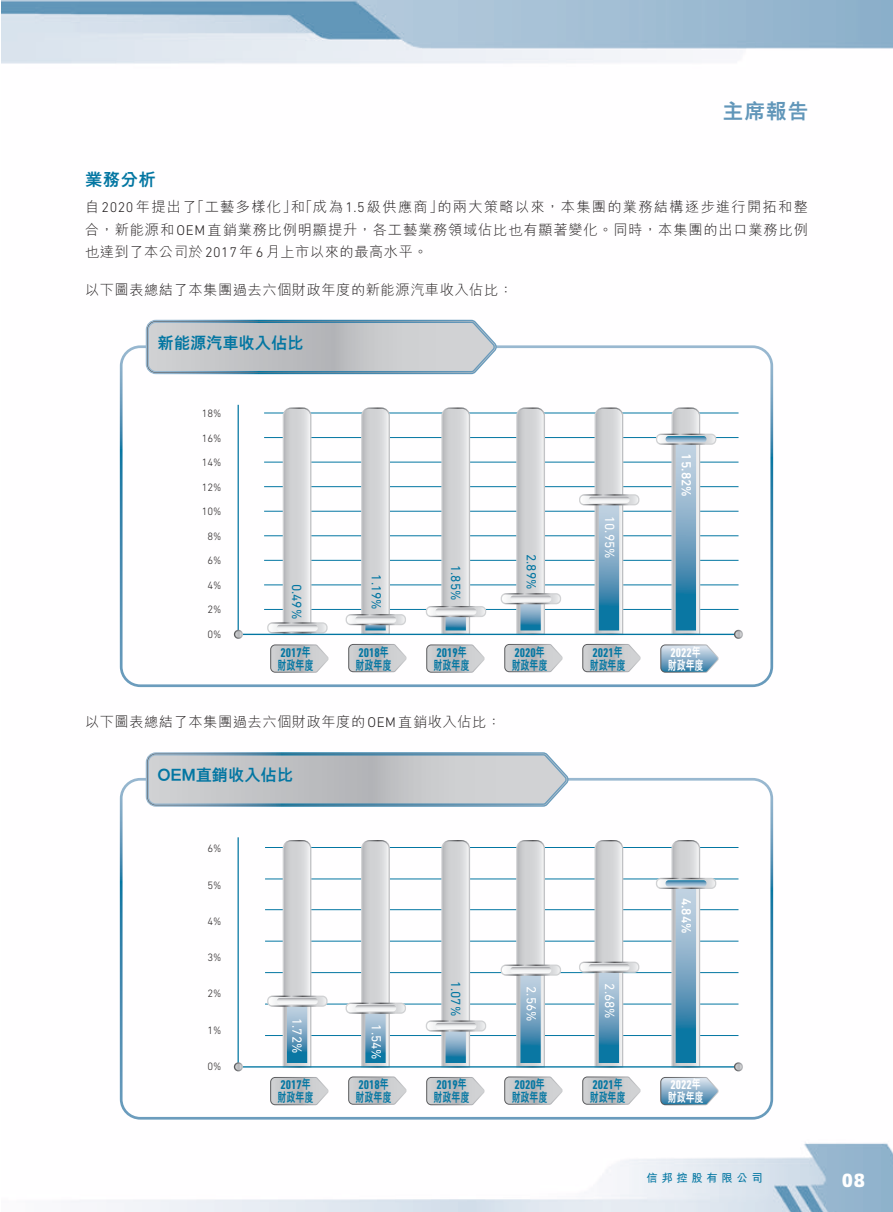
<style>
.page{position:relative;width:893px;height:1212px;background:#fff}
.page>*{position:absolute;margin:0;border:0;box-sizing:border-box;transform-origin:0 0}
.t1{font:800 21px "M Hei HK";color:#6196b9}
.t2{font:700 19.5px "Akko Pro";color:#fff}
._3__標題{font:800 17.25px "M Hei HK";color:#0376a2}
.t3{font:800 16.2px "M Hei HK";color:#0376a2}
._1__內文{font:300 14.25px/22.5px "M Hei HK";letter-spacing:.055em;color:#231f20}
._1__內文-2{font:300 14.25px "M Hei HK";letter-spacing:.035em;color:#231f20}
._1__內文-3{font:300 14.25px "M Hei HK";letter-spacing:.09em;color:#231f20}
.t4{font:13.5px "DIN Next LT Pro";color:#fff}
.t5{font:13.5px "DIN Next LT Pro";color:#0376a2}
.t6{font:500 13.5px "DIN Next LT Pro";color:#fff}
.t7{font:800 12.9px/12.8px "M Hei HK";color:#0376a2;scale:.7 1}
.t8{font:800 12.9px/12.8px "M Hei HK";color:#fff;scale:.7 1}
.t9{font:700 11.25px "M Hei HK";letter-spacing:.33em;color:#0376a2}
.t10{font:300 10.8px "DIN Next LT Pro";color:#231f20}
.s1{font-family:"DIN Next LT Pro"}
.s2{font-family:"DIN Next LT Pro";font-weight:700;font-stretch:condensed}
</style>
<div class="page">
<img style="left:1px;top:0;width:892px;height:1212px">
<hr style="left:264px;top:535px;width:474px;height:1px;background:#0376a2">
<hr style="left:264px;top:511px;width:474px;height:1px;background:#0376a2">
<hr style="left:264px;top:486px;width:474px;height:1px;background:#0376a2">
<hr style="left:264px;top:462px;width:474px;height:1px;background:#0376a2">
<hr style="left:264px;top:437px;width:474px;height:1px;background:#0376a2">
<hr style="left:264px;top:413px;width:474px;height:1px;background:#0376a2">
<hr style="left:264px;top:609px;width:474px;height:1px;background:#0376a2">
<hr style="left:264px;top:585px;width:474px;height:1px;background:#0376a2">
<hr style="left:264px;top:560px;width:474px;height:1px;background:#0376a2">
<div style="left:120px;top:345px;width:653px;height:342px;border:3px solid #fff;border-radius:19px"></div>
<div style="left:267px;top:622px;width:61px;height:11px;border:1px solid #fff;border-radius:4px"></div>
<svg style="left:268px;top:407px;width:59px;height:229px"></svg>
<svg style="left:660px;top:644px;width:59px;height:29px;background:#98b6cb"></svg>
<svg style="left:348px;top:644px;width:59px;height:28px;background:#c6c6c9"></svg>
<svg style="left:270px;top:644px;width:59px;height:29px;background:#c7c7ca"></svg>
<div style="left:346px;top:614px;width:60px;height:11px;border:1px solid #fff;border-radius:4px"></div>
<svg style="left:346px;top:407px;width:59px;height:229px"></svg>
<svg style="left:426px;top:407px;width:60px;height:229px"></svg>
<svg style="left:504px;top:644px;width:59px;height:28px;background:#c6c6c9"></svg>
<svg style="left:426px;top:644px;width:59px;height:29px;background:#c7c7ca"></svg>
<div style="left:501px;top:593px;width:60px;height:11px;border:1px solid #fff;border-radius:4px"></div>
<svg style="left:501px;top:407px;width:59px;height:229px"></svg>
<svg style="left:582px;top:644px;width:59px;height:28px;background:#c6c6c9"></svg>
<div style="left:579px;top:494px;width:60px;height:11px;border:1px solid #fff;border-radius:4px"></div>
<svg style="left:580px;top:407px;width:59px;height:229px"></svg>
<div style="left:656px;top:434px;width:60px;height:11px;border:1px solid #fff;border-radius:4px"></div>
<svg style="left:657px;top:407px;width:59px;height:229px"></svg>
<svg style="left:145px;top:319px;width:353px;height:56px;background:#bcc3c9"></svg>
<hr style="left:238px;top:634px;width:500px;height:1px;background:#0376a2">
<hr style="left:238px;top:405px;width:1px;height:230px;background:#0376a2">
<svg style="left:235px;top:630px;width:7px;height:7px"></svg>
<div style="left:234px;top:630px;width:9px;height:9px;border:1px solid #fff;border-radius:50%"></div>
<svg style="left:735px;top:630px;width:7px;height:7px"></svg>
<div style="left:734px;top:630px;width:9px;height:9px;border:1px solid #fff;border-radius:50%"></div>
<hr style="left:265px;top:1035px;width:473px;height:1px;background:#0376a2">
<hr style="left:265px;top:1004px;width:473px;height:1px;background:#0376a2">
<hr style="left:265px;top:972px;width:473px;height:1px;background:#0376a2">
<hr style="left:265px;top:941px;width:473px;height:1px;background:#0376a2">
<hr style="left:265px;top:909px;width:473px;height:1px;background:#0376a2">
<hr style="left:265px;top:879px;width:473px;height:1px;background:#0376a2">
<hr style="left:265px;top:847px;width:473px;height:1px;background:#0376a2">
<div style="left:120px;top:778px;width:653px;height:341px;border:3px solid #fff;border-radius:19px"></div>
<div style="left:267px;top:995px;width:61px;height:12px;border:1px solid #fff;border-radius:4px"></div>
<svg style="left:268px;top:839px;width:59px;height:229px"></svg>
<svg style="left:660px;top:1077px;width:59px;height:28px;background:#95b5ca"></svg>
<svg style="left:348px;top:1076px;width:59px;height:29px;background:#c7c7ca"></svg>
<svg style="left:270px;top:1077px;width:59px;height:28px;background:#c6c6c9"></svg>
<div style="left:346px;top:1002px;width:60px;height:12px;border:1px solid #fff;border-radius:4px"></div>
<svg style="left:346px;top:839px;width:59px;height:229px"></svg>
<svg style="left:426px;top:839px;width:60px;height:229px"></svg>
<svg style="left:504px;top:1076px;width:59px;height:29px;background:#c7c7ca"></svg>
<svg style="left:426px;top:1077px;width:59px;height:28px;background:#c6c6c9"></svg>
<div style="left:501px;top:964px;width:60px;height:12px;border:1px solid #fff;border-radius:4px"></div>
<svg style="left:501px;top:839px;width:59px;height:229px"></svg>
<svg style="left:582px;top:1076px;width:59px;height:29px;background:#c7c7ca"></svg>
<div style="left:579px;top:961px;width:60px;height:12px;border:1px solid #fff;border-radius:4px"></div>
<svg style="left:580px;top:839px;width:59px;height:229px"></svg>
<svg style="left:656px;top:839px;width:60px;height:229px"></svg>
<svg style="left:145px;top:752px;width:425px;height:55px;background:#bbc2c8"></svg>
<hr style="left:238px;top:1066px;width:500px;height:1px;background:#0376a2">
<hr style="left:238px;top:837px;width:1px;height:230px;background:#0376a2">
<svg style="left:235px;top:1064px;width:7px;height:7px"></svg>
<div style="left:234px;top:1062px;width:9px;height:9px;border:1px solid #fff;border-radius:50%"></div>
<svg style="left:735px;top:1064px;width:7px;height:7px"></svg>
<div style="left:734px;top:1062px;width:9px;height:9px;border:1px solid #fff;border-radius:50%"></div>
<p class="_3__標題" style="left:85px;top:170px;width:72px">業務分析</p>
<h1 class="t1" style="left:722px;top:100px;width:87px">主席報告</h1>
<p class="_1__內文" style="left:85px;top:196px;width:724px">自<span class="s1">2020</span>年提出了<br>合，新能源和<span class="s1">OEM</span>直銷業務比例明顯提升，各工藝業務領域佔比也有顯著變化。同時，本集團的出口業務比例也達到了本公司於<span class="s1">2017</span>年<span class="s1">6</span>月上市以來的最高水平。</p>
<p class="_1__內文-2" style="left:85px;top:282px;width:430px">以下圖表總結了本集團過去六個財政年度的新能源汽車收入佔比：</p>
<p class="_1__內文-3" style="left:190px;top:200px;width:255px">「工藝多樣化 「和」 成為<span class="s1">1.5</span>級供應商」</p>
<p class="_1__內文-3" style="left:437px;top:200px;width:372px">的兩大策略以來，本集團的業務結構逐步進行開拓和整</p>
<p class="t3" style="left:158px;top:335px;width:147px">新能源汽車收入佔比</p>
<p class="t10" style="left:202px;top:408px;width:21px">18%</p>
<p class="t10" style="left:202px;top:432px;width:21px">16%</p>
<p class="t10" style="left:202px;top:456px;width:21px">14%</p>
<p class="t10" style="left:202px;top:481px;width:21px">12%</p>
<p class="t10" style="left:202px;top:505px;width:21px">10%</p>
<p class="t10" style="left:208px;top:530px;width:16px">8%</p>
<p class="t10" style="left:208px;top:554px;width:16px">6%</p>
<p class="t10" style="left:208px;top:579px;width:16px">4%</p>
<p class="t10" style="left:208px;top:603px;width:16px">2%</p>
<p class="t10" style="left:208px;top:628px;width:16px">0%</p>
<p class="t5" style="left:305px;top:584px;width:37px;rotate:90deg">0.49%</p>
<p class="t5" style="left:384px;top:574px;width:37px;rotate:90deg">1.19%</p>
<p class="t5" style="left:463px;top:565px;width:37px;rotate:90deg">1.85%</p>
<p class="t5" style="left:539px;top:554px;width:37px;rotate:90deg">2.89%</p>
<p class="t4" style="left:618px;top:516px;width:44px;rotate:90deg">10.95%</p>
<p class="t6" style="left:694px;top:453px;width:45px;rotate:90deg">15.82%</p>
<p class="t7" style="left:278px;top:645px;width:53px"><span class="s2">2017</span>年財政年度</p>
<p class="t7" style="left:356px;top:645px;width:53px"><span class="s2">2018</span>年財政年度</p>
<p class="t7" style="left:434px;top:645px;width:53px"><span class="s2">2019</span>年財政年度</p>
<p class="t7" style="left:512px;top:645px;width:53px"><span class="s2">2020</span>年財政年度</p>
<p class="t7" style="left:590px;top:645px;width:53px"><span class="s2">2021</span>年財政年度</p>
<p class="t8" style="left:668px;top:645px;width:53px"><span class="s2">2022</span>年財政年度</p>
<p class="_1__內文-2" style="left:85px;top:715px;width:418px">以下圖表總結了本集團過去六個財政年度的<span class="s1">OEM</span>直銷收入佔比：</p>
<p class="t3" style="left:158px;top:767px;width:137px">OEM直銷收入佔比</p>
<p class="t10" style="left:208px;top:842px;width:16px">6%</p>
<p class="t10" style="left:208px;top:878px;width:16px">5%</p>
<p class="t10" style="left:208px;top:915px;width:16px">4%</p>
<p class="t10" style="left:208px;top:951px;width:16px">3%</p>
<p class="t10" style="left:208px;top:987px;width:16px">2%</p>
<p class="t10" style="left:208px;top:1024px;width:16px">1%</p>
<p class="t10" style="left:208px;top:1060px;width:16px">0%</p>
<p class="t4" style="left:305px;top:1018px;width:37px;rotate:90deg">1.72%</p>
<p class="t4" style="left:384px;top:1024px;width:37px;rotate:90deg">1.54%</p>
<p class="t5" style="left:463px;top:980px;width:37px;rotate:90deg">1.07%</p>
<p class="t4" style="left:539px;top:986px;width:37px;rotate:90deg">2.56%</p>
<p class="t4" style="left:618px;top:983px;width:37px;rotate:90deg">2.68%</p>
<p class="t6" style="left:694px;top:897px;width:38px;rotate:90deg">4.84%</p>
<p class="t7" style="left:278px;top:1078px;width:53px"><span class="s2">2017</span>年財政年度</p>
<p class="t7" style="left:356px;top:1078px;width:53px"><span class="s2">2018</span>年財政年度</p>
<p class="t7" style="left:434px;top:1078px;width:53px"><span class="s2">2019</span>年財政年度</p>
<p class="t7" style="left:512px;top:1078px;width:53px"><span class="s2">2020</span>年財政年度</p>
<p class="t7" style="left:590px;top:1078px;width:53px"><span class="s2">2021</span>年財政年度</p>
<p class="t8" style="left:668px;top:1078px;width:53px"><span class="s2">2022</span>年財政年度</p>
<p class="t9" style="left:647px;top:1169px;width:117px">信邦控股有限公司</p>
<h2 class="t2" style="left:842px;top:1168px;width:25px">08</h2>
</div>
